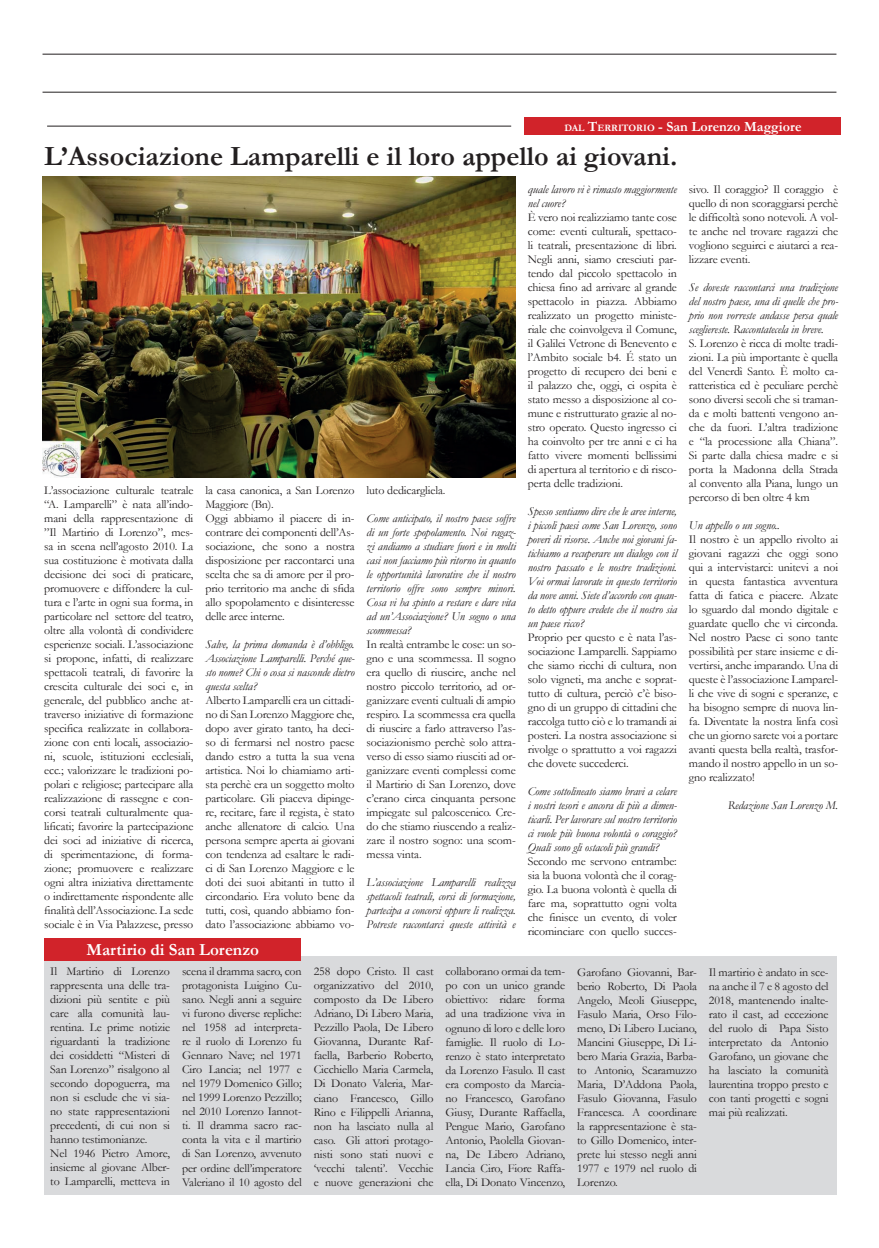
<style>
.page{position:relative;width:879px;height:1248px;background:#fff}
.page>*{position:absolute;margin:0;border:0;box-sizing:border-box;transform-origin:0 0}
.t1{font:700 28px "Garamond";color:#231f20}
.t2{font:700 17px "Garamond";color:#fff}
.t3{font:700 14px "Garamond";color:#fff}
.t4{font:12px/14px "Garamond";letter-spacing:-.01em;color:#231f20;text-align:justify}
.t5{font:italic 12px/14px "Garamond";letter-spacing:-.01em;color:#231f20;text-align:justify}
.s1{font-size:9.8px}
.s2{font-style:inherit}
</style>
<div class="page">
<hr style="left:43px;top:92px;width:793px;height:1px;background:#231f20">
<hr style="left:43px;top:54px;width:793px;height:1px;background:#231f20">
<div style="left:525px;top:118px;width:316px;height:17px;background:#d1232a"></div>
<hr style="left:47px;top:126px;width:464px;height:1px;background:#231f20">
<div style="left:44px;top:955px;width:792px;height:239px;background:#d9dadc"></div>
<div style="left:44px;top:937px;width:257px;height:23px;background:#d1232a"></div>
<img style="left:43px;top:176px;width:473px;height:301px">
<p class="t3" style="left:564px;top:117px;width:239px"><span class="s1">DAL</span> <span class="s2">T</span><span class="s1">ERRITORIO</span> <span class="s2">-</span> San Lorenzo Maggiore</p>
<h1 class="t1" style="left:44px;top:137px;width:634px">L’Associazione Lamparelli e il loro appello ai giovani.</h1>
<p class="t4" style="left:44px;top:482px;width:151px">L’associazione culturale teatrale “A. Lamparelli” è nata all’indo&shy;mani della rappresentazione di ”Il Martirio di Lorenzo”, mes&shy;sa in scena nell’agosto 2010. La sua costituzione è motivata dalla decisione dei soci di praticare, promuovere e diffondere la cul&shy;tura e l’arte in ogni sua forma, in particolare nel settore del teatro, oltre alla volontà di condividere esperienze sociali. L’associazione si propone, infatti, di realizzare spettacoli teatrali, di favorire la crescita culturale dei soci e, in generale, del pubblico anche at&shy;traverso iniziative di formazione specifica realizzate in collabora&shy;zione con enti locali, associazio&shy;ni, scuole, istituzioni ecclesiali, ecc.; valorizzare le tradizioni po&shy;polari e religiose; partecipare alla realizzazione di rassegne e con&shy;corsi teatrali culturalmente qua&shy;lificati; favorire la partecipazione dei soci ad iniziative di ricerca, di sperimentazione, di forma&shy;zione; promuovere e realizzare ogni altra iniziativa direttamente o indirettamente rispondente alle finalità dell’Associazione. La sede sociale è in Via Palazzese, presso</p>
<p class="t4" style="left:205px;top:482px;width:151px;text-align:left">la casa canonica, a San Lorenzo<br>Maggiore (Bn).<br>Oggi abbiamo il piacere di in&shy;contrare dei componenti dell’As&shy;sociazione, che sono a nostra disposizione per raccontarci una scelta che sa di amore per il pro&shy;prio territorio ma anche di sfida allo spopolamento e disinteresse delle aree interne.</p>
<p class="t5" style="left:205px;top:636px;width:151px">Salve, la prima domanda è d’obbligo.<br>Associazione Lamparelli. Perché que&shy;sto nome? Chi o cosa si nasconde dietro questa scelta?</p>
<p class="t4" style="left:205px;top:692px;width:151px">Alberto Lamparelli era un cittadi&shy;no di San Lorenzo Maggiore che, dopo aver girato tanto, ha deci&shy;so di fermarsi nel nostro paese dando estro a tutta la sua vena artistica. Noi lo chiamiamo arti&shy;sta perchè era un soggetto molto particolare. Gli piaceva dipinge&shy;re, recitare, fare il regista, è stato anche allenatore di calcio. Una persona sempre aperta ai giovani con tendenza ad esaltare le radi&shy;ci di San Lorenzo Maggiore e le doti dei suoi abitanti in tutto il circondario. Era voluto bene da tutti, così, quando abbiamo fon&shy;dato l’associazione abbiamo vo-</p>
<p class="t4" style="left:367px;top:482px;width:80px">luto dedicargliela.</p>
<p class="t5" style="left:367px;top:510px;width:151px">Come anticipato, il nostro paese soffre di un forte spopolamento. Noi ragaz&shy;zi andiamo a studiare fuori e in molti casi non facciamo più ritorno in quanto le opportunità lavorative che il nostro territorio offre sono sempre minori.<br>Cosa vi ha spinto a restare e dare vita ad un’Associazione? Un sogno o una scommessa?</p>
<p class="t4" style="left:367px;top:636px;width:151px">In realtà entrambe le cose: un so&shy;gno e una scommessa. Il sogno era quello di riuscire, anche nel nostro piccolo territorio, ad or&shy;ganizzare eventi cultuali di ampio respiro. La scommessa era quella di riuscire a farlo attraverso l’as&shy;sociazionismo perchè solo attra&shy;verso di esso siamo riusciti ad or&shy;ganizzare eventi complessi come il Martirio di San Lorenzo, dove c’erano circa cinquanta persone impiegate sul palcoscenico. Cre&shy;do che stiamo riuscendo a realiz&shy;zare il nostro sogno: una scom&shy;messa vinta.</p>
<p class="t5" style="left:367px;top:875px;width:151px">L’associazione Lamparelli realizza spettacoli teatrali, corsi di formazione, partecipa a concorsi oppure li realizza.<br>Potreste raccontarci queste attività e</p>
<p class="t5" style="left:528px;top:182px;width:151px">quale lavoro vi è rimasto maggiormente nel cuore?</p>
<p class="t4" style="left:528px;top:210px;width:151px">È vero noi realizziamo tante cose come: eventi culturali, spettaco&shy;li teatrali, presentazione di libri.<br>Negli anni, siamo cresciuti par&shy;tendo dal piccolo spettacolo in chiesa fino ad arrivare al grande spettacolo in piazza. Abbiamo realizzato un progetto ministe&shy;riale che coinvolgeva il Comune, il Galilei Vetrone di Benevento e l’Ambito sociale b4. É stato un progetto di recupero dei beni e il palazzo che, oggi, ci ospita è stato messo a disposizione al co&shy;mune e ristrutturato grazie al no&shy;stro operato. Questo ingresso ci ha coinvolto per tre anni e ci ha fatto vivere momenti bellissimi di apertura al territorio e di risco&shy;perta delle tradizioni.</p>
<p class="t5" style="left:528px;top:504px;width:151px">Spesso sentiamo dire che le aree interne, i piccoli paesi come San Lorenzo, sono poveri di risorse. Anche noi giovani fa&shy;tichiamo a recuperare un dialogo con il nostro passato e le nostre tradizioni.<br>Voi ormai lavorate in questo territorio da nove anni. Siete d’accordo con quan&shy;to detto oppure credete che il nostro sia un paese ricco?</p>
<p class="t4" style="left:528px;top:630px;width:151px">Proprio per questo e è nata l’as&shy;sociazione Lamparelli. Sappiamo che siamo ricchi di cultura, non solo vigneti, ma anche e soprat&shy;tutto di cultura, perciò c’è biso&shy;gno di un gruppo di cittadini che raccolga tutto ciò e lo tramandi ai posteri. La nostra associazione si rivolge o sprattutto a voi ragazzi che dovete succederci.</p>
<p class="t5" style="left:528px;top:784px;width:151px">Come sottolineato siamo bravi a celare i nostri tesori e ancora di più a dimen&shy;ticarli. Per lavorare sul nostro territorio ci vuole più buona volontà o coraggio?<br>Quali sono gli ostacoli più grandi?</p>
<p class="t4" style="left:528px;top:854px;width:151px">Secondo me servono entrambe: sia la buona volontà che il corag&shy;gio. La buona volontà è quella di fare ma, soprattutto ogni volta che finisce un evento, di voler ricominciare con quello succes-</p>
<p class="t4" style="left:689px;top:182px;width:151px">sivo. Il coraggio? Il coraggio è quello di non scoraggiarsi perchè le difficoltà sono notevoli. A vol&shy;te anche nel trovare ragazzi che vogliono seguirci e aiutarci a rea&shy;lizzare eventi.</p>
<p class="t5" style="left:689px;top:280px;width:151px">Se doveste raccontarci una tradizione del nostro paese, una di quelle che pro&shy;prio non vorreste andasse persa quale scegliereste. Raccontatecela in breve.</p>
<p class="t4" style="left:689px;top:336px;width:151px">S. Lorenzo è ricca di molte tradi&shy;zioni. La più importante è quella del Venerdì Santo. È molto ca&shy;ratteristica ed è peculiare perchè sono diversi secoli che si traman&shy;da e molti battenti vengono an&shy;che da fuori. L’altra tradizione e “la processione alla Chiana”.<br>Si parte dalla chiesa madre e si porta la Madonna della Strada al convento alla Piana, lungo un percorso di ben oltre 4 km</p>
<p class="t5" style="left:689px;top:518px;width:92px">Un appello o un sogno..</p>
<p class="t4" style="left:689px;top:532px;width:151px">Il nostro è un appello rivolto ai giovani ragazzi che oggi sono qui a intervistarci: unitevi a noi in questa fantastica avventura fatta di fatica e piacere. Alzate lo sguardo dal mondo digitale e guardate quello che vi circonda.<br>Nel nostro Paese ci sono tante possibilità per stare insieme e di&shy;vertirsi, anche imparando. Una di queste è l’associazione Lamparel&shy;li che vive di sogni e speranze, e ha bisogno sempre di nuova lin&shy;fa. Diventate la nostra linfa così che un giorno sarete voi a portare avanti questa bella realtà, trasfor&shy;mando il nostro appello in un so&shy;gno realizzato!</p>
<p class="t5" style="left:728px;top:798px;width:112px">Redazione San Lorenzo M.</p>
<h2 class="t2" style="left:86px;top:937px;width:174px">Martirio di San Lorenzo</h2>
<p class="t4" style="left:50px;top:964px;width:121px;text-align:left">Il Martirio di Lorenzo rappresenta una delle tra&shy;dizioni più sentite e più care alla comunità lau&shy;rentina. Le prime notizie riguardanti la tradizione dei cosiddetti “Misteri di<br>San Lorenzo” risalgono al secondo dopoguerra, ma non si esclude che vi sia&shy;no state rappresentazioni precedenti, di cui non si hanno testimonianze.<br>Nel 1946 Pietro Amore, insieme al giovane Alber&shy;to Lamparelli, metteva in</p>
<p class="t4" style="left:182px;top:964px;width:121px">scena il dramma sacro, con protagonista Luigino Cu&shy;sano. Negli anni a seguire vi furono diverse repliche: nel 1958 ad interpreta&shy;re il ruolo di Lorenzo fu Gennaro Nave; nel 1971<br>Ciro Lancia; nel 1977 e nel 1979 Domenico Gillo; nel 1999 Lorenzo Pezzillo; nel 2010 Lorenzo Iannot&shy;ti. Il dramma sacro rac&shy;conta la vita e il martirio di San Lorenzo, avvenuto per ordine dell’imperatore Valeriano il 10 agosto del</p>
<p class="t4" style="left:314px;top:964px;width:121px">258 dopo Cristo. Il cast organizzativo del 2010, composto da De Libero Adriano, Di Libero Maria, Pezzillo Paola, De Libero Giovanna, Durante Raf&shy;faella, Barberio Roberto, Cicchiello Maria Carmela, Di Donato Valeria, Mar&shy;ciano Francesco, Gillo Rino e Filippelli Arianna, non ha lasciato nulla al caso. Gli attori protago&shy;nisti sono stati nuovi e ‘vecchi talenti’. Vecchie e nuove generazioni che</p>
<p class="t4" style="left:445px;top:964px;width:121px">collaborano ormai da tem&shy;po con un unico grande obiettivo: ridare forma ad una tradizione viva in ognuno di loro e delle loro famiglie. Il ruolo di Lo&shy;renzo è stato interpretato da Lorenzo Fasulo. Il cast era composto da Marcia&shy;no Francesco, Garofano Giusy, Durante Raffaella, Pengue Mario, Garofano Antonio, Paolella Giovan&shy;na, De Libero Adriano, Lancia Ciro, Fiore Raffa&shy;ella, Di Donato Vincenzo,</p>
<p class="t4" style="left:577px;top:964px;width:121px">Garofano Giovanni, Bar&shy;berio Roberto, Di Paola Angelo, Meoli Giuseppe, Fasulo Maria, Orso Filo&shy;meno, Di Libero Luciano, Mancini Giuseppe, Di Li&shy;bero Maria Grazia, Barba&shy;to Antonio, Scaramuzzo Maria, D’Addona Paola, Fasulo Giovanna, Fasulo Francesca. A coordinare la rappresentazione è sta&shy;to Gillo Domenico, inter&shy;prete lui stesso negli anni 1977 e 1979 nel ruolo di Lorenzo.</p>
<p class="t4" style="left:709px;top:964px;width:121px">Il martirio è andato in sce&shy;na anche il 7 e 8 agosto del 2018, mantenendo inalte&shy;rato il cast, ad eccezione del ruolo di Papa Sisto interpretato da Antonio Garofano, un giovane che ha lasciato la comunità laurentina troppo presto e con tanti progetti e sogni mai più realizzati.</p>
</div>
